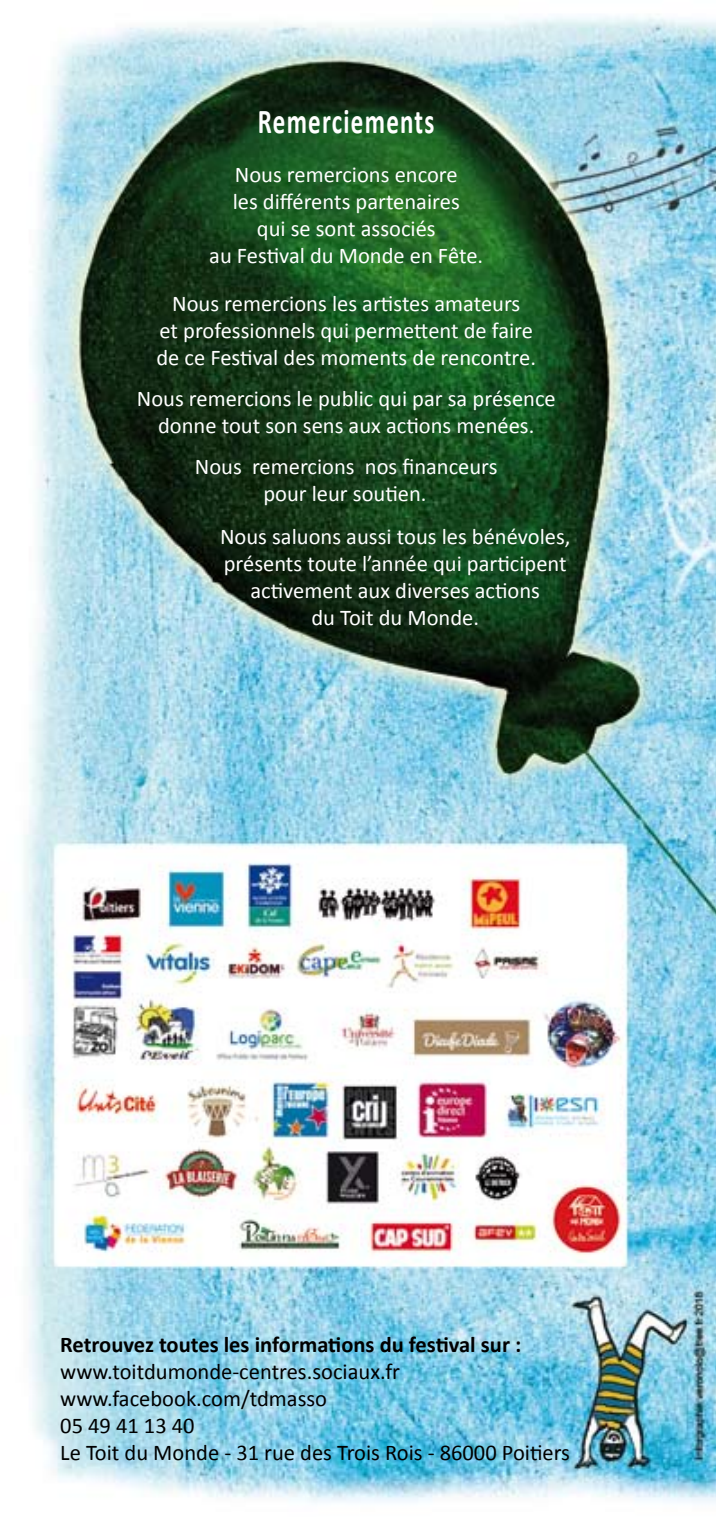
<style>
.page{position:relative;width:716px;height:1517px;background:#fff}
.page>*{position:absolute;margin:0;border:0;box-sizing:border-box;transform-origin:0 0}
.t1{font:700 35px "Calibri";letter-spacing:.05em;color:#fff;scale:.71 1}
.t2{font:22.5px/27px "Calibri";color:#fff;text-align:center}
.t3{font:22.5px/27px "Calibri";color:#000}
.t4{font:700 22.5px "Calibri";color:#000}
</style>
<div class="page">
<img style="left:24px;top:16px;width:692px;height:1487px">
<h1 class="t1" style="left:258px;top:99px;width:250px">Remerciements</h1>
<p class="t2" style="left:209px;top:161px;width:275px">Nous remercions encore<br>les différents partenaires<br>qui se sont associés<br>au Festival du Monde en Fête.</p>
<p class="t2" style="left:156px;top:290px;width:381px">Nous remercions les artistes amateurs<br>et professionnels qui permettent de faire de ce Festival des moments de rencontre.</p>
<p class="t2" style="left:137px;top:385px;width:420px">Nous remercions le public qui par sa présence donne tout son sens aux actions menées.</p>
<p class="t2" style="left:195px;top:453px;width:304px">Nous remercions nos financeurs pour leur soutien.</p>
<p class="t2" style="left:220px;top:523px;width:352px">Nous saluons aussi tous les bénévoles, présents toute l’année qui participent activement aux diverses actions<br>du Toit du Monde.</p>
<p class="t4" style="left:60px;top:1330px;width:462px">Retrouvez toutes les informations du festival sur :</p>
<p class="t3" style="left:60px;top:1358px;width:511px">www.toitdumonde-centres.sociaux.fr www.facebook.com/tdmasso<br>05 49 41 13 40<br>Le Toit du Monde - 31 rue des Trois Rois - 86000 Poitiers</p>
</div>
